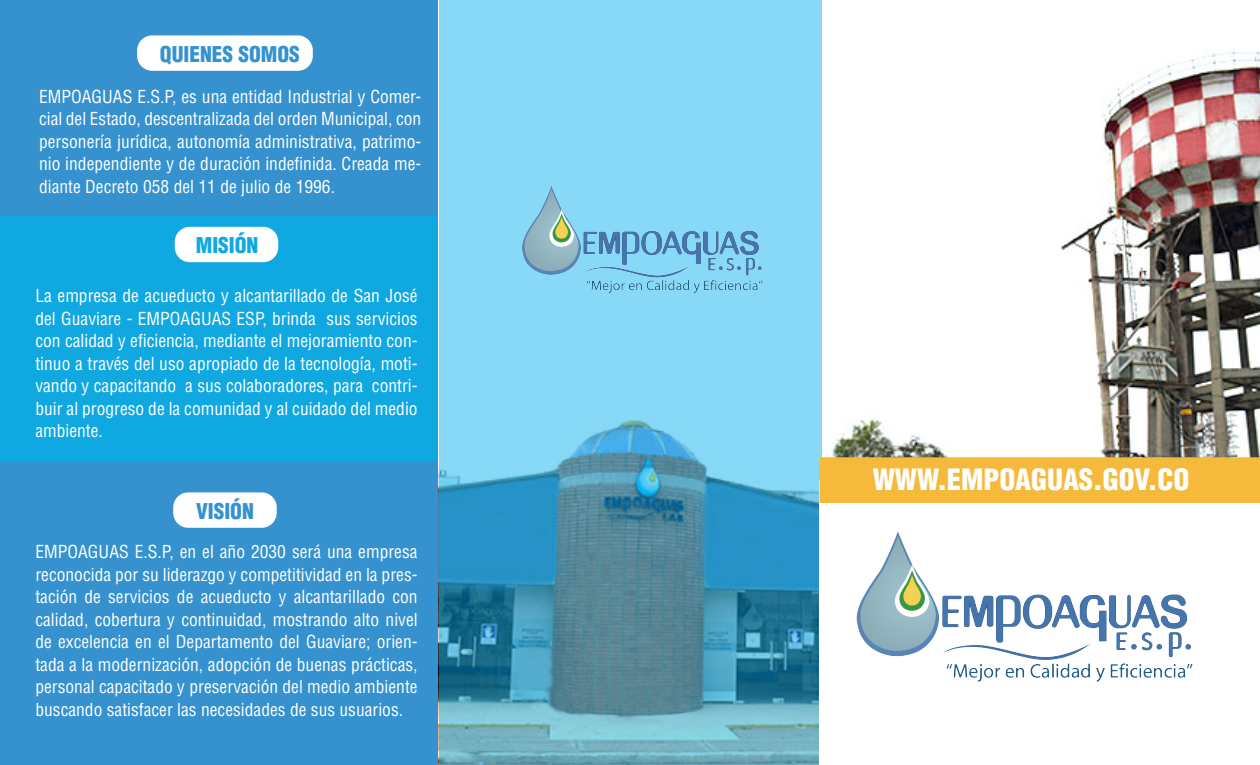
<style>
.page{position:relative;width:1260px;height:765px;background:#fff}
.page>*{position:absolute;margin:0;border:0;box-sizing:border-box;transform-origin:0 0}
.t1{font:900 condensed 28.62px "Helvetica LT Std";color:#fff}
.t2{font:900 condensed 21.25px "Helvetica LT Std";color:#3592cf}
.t3{font:900 condensed 21.25px "Helvetica LT Std";color:#10a8e1}
.t4{font:condensed 17.5px/22.5px "Helvetica LT Std";color:#fff;text-align:justify}
</style>
<div class="page">
<div style="left:0;top:0;width:439px;height:278px;background:#3592cf"></div>
<div style="left:0;top:461px;width:439px;height:304px;background:#3592cf"></div>
<div style="left:1px;top:216px;width:438px;height:245px;background:#10a8e1"></div>
<img style="left:821px;top:1px;width:439px;height:456px">
<svg style="left:439px;top:0;width:382px;height:765px;fill:#88d9f7"></svg>
<div style="left:820px;top:480px;width:440px;height:285px;background:#fff"></div>
<div style="left:173px;top:492px;width:104px;height:36px;background:#fff;border-radius:15px"></div>
<img style="left:856px;top:531px;width:337px;height:151px">
<div style="left:820px;top:458px;width:439px;height:44px;background:#f5b93c"></div>
<div style="left:820px;top:457px;width:440px;height:46px;border:2px solid #f5b93c"></div>
<img style="left:517px;top:178px;width:259px;height:121px">
<div style="left:137px;top:35px;width:176px;height:36px;background:#fff;border-radius:15px"></div>
<div style="left:175px;top:227px;width:103px;height:35px;background:#fff;border-radius:15px"></div>
<p class="t2" style="left:160px;top:41px;width:141px">QUIENES SOMOS</p>
<p class="t4" style="left:39px;top:85px;width:384px">EMPOAGUAS E.S.P, es una entidad Industrial y Comer&shy;cial del Estado, descentralizada del orden Municipal, con personería jurídica, autonomía administrativa, patrimo&shy;nio independiente y de duración indefinida. Creada me&shy;diante Decreto 058 del 11 de julio de 1996.</p>
<p class="t3" style="left:196px;top:232px;width:64px">MISIÓN</p>
<p class="t4" style="left:35px;top:284px;width:384px">La empresa de acueducto y alcantarillado de San José del Guaviare - EMPOAGUAS ESP, brinda sus servicios con calidad y eficiencia, mediante el mejoramiento con&shy;tinuo a través del uso apropiado de la tecnología, moti&shy;vando y capacitando a sus colaboradores, para contri&shy;buir al progreso de la comunidad y al cuidado del medio ambiente.</p>
<p class="t2" style="left:196px;top:498px;width:59px">VISIÓN</p>
<p class="t4" style="left:35px;top:540px;width:384px">EMPOAGUAS E.S.P, en el año 2030 será una empresa reconocida por su liderazgo y competitividad en la pres&shy;tación de servicios de acueducto y alcantarillado con calidad, cobertura y continuidad, mostrando alto nivel de excelencia en el Departamento del Guaviare; orien&shy;tada a la modernización, adopción de buenas prácticas, personal capacitado y preservación del medio ambiente buscando satisfacer las necesidades de sus usuarios.</p>
<p class="t1" style="left:873px;top:461px;width:318px">WWW.EMPOAGUAS.GOV.CO</p>
</div>
